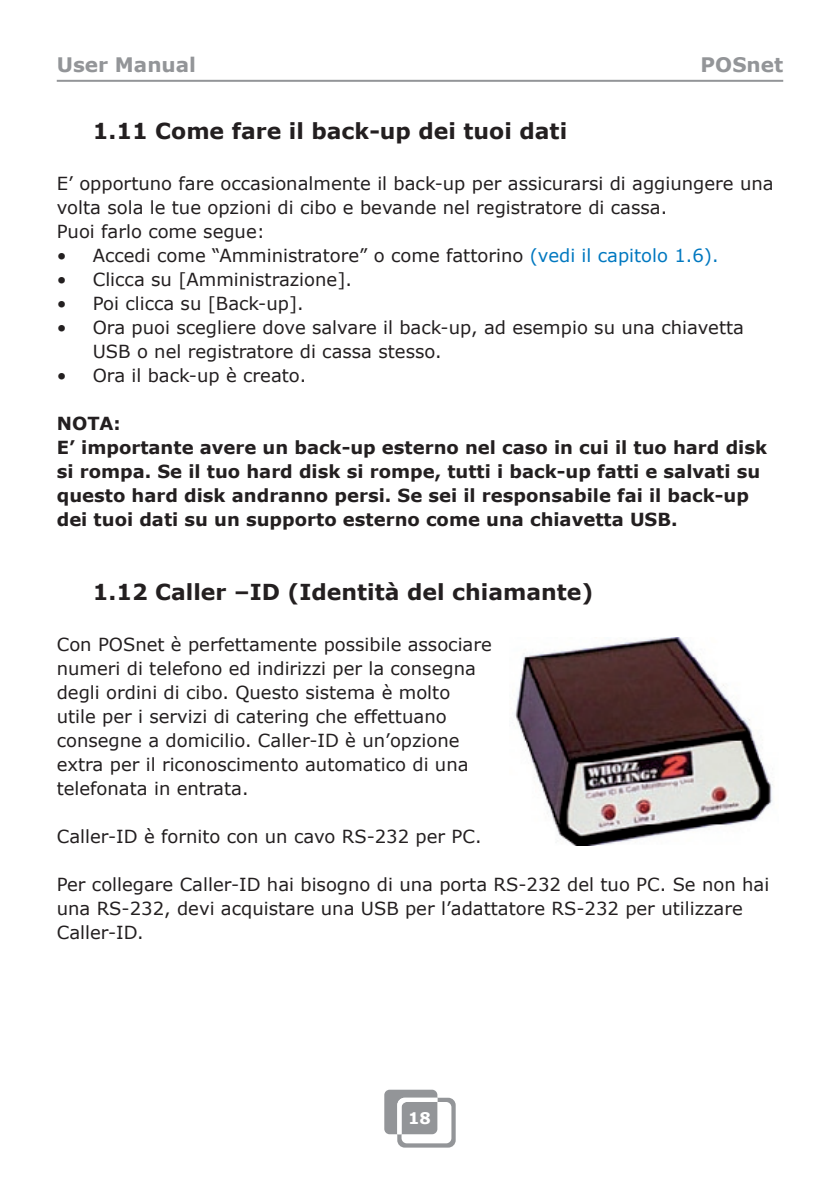
<style>
.page{position:relative;width:840px;height:1191px;background:#fff}
.page>*{position:absolute;margin:0;border:0;box-sizing:border-box;transform-origin:0 0}
.t1{font:700 22px "Verdana";color:#231f20}
.t2{font:700 20px "Verdana";color:#939598}
.t3{font:18px/24px "Verdana";color:#231f20}
.t4{font:700 18px/24px "Verdana";color:#231f20}
.t5{font:700 16px "Verdana";color:#fff}
.s1{color:#0078c0}
</style>
<div class="page">
<hr style="left:57px;top:80px;width:725px;height:2px;background:#939598">
<svg style="left:384px;top:1089px;width:71px;height:58px"></svg>
<img style="left:515px;top:637px;width:258px;height:208px">
<p class="t2" style="left:57px;top:52px;width:141px">User Manual</p>
<p class="t2" style="left:700px;top:52px;width:84px">POSnet</p>
<p class="t1" style="left:93px;top:117px;width:475px">1.11 Come fare il back-up dei tuoi dati</p>
<p class="t3" style="left:57px;top:171px;width:718px">E’ opportuno fare occasionalmente il back-up per assicurarsi di aggiungere una volta sola le tue opzioni di cibo e bevande nel registratore di cassa.<br>Puoi farlo come segue:</p>
<p class="t3" style="left:57px;top:243px;width:663px">• Accedi come “Amministratore” o come fattorino <span class="s1">(vedi il capitolo 1.6).</span></p>
<p class="t3" style="left:57px;top:267px;width:297px">• Clicca su [Amministrazione].</p>
<p class="t3" style="left:57px;top:291px;width:248px">• Poi clicca su [Back-up].</p>
<p class="t3" style="left:93px;top:315px;width:652px;text-indent:-36px">• Ora puoi scegliere dove salvare il back-up, ad esempio su una chiavetta<br>USB o nel registratore di cassa stesso.</p>
<p class="t3" style="left:57px;top:362px;width:251px">• Ora il back-up è creato.</p>
<p class="t4" style="left:57px;top:411px;width:711px">NOTA:<br>E’ importante avere un back-up esterno nel caso in cui il tuo hard disk si rompa. Se il tuo hard disk si rompe, tutti i back-up fatti e salvati su questo hard disk andranno persi. Se sei il responsabile fai il back-up dei tuoi dati su un supporto esterno come una chiavetta USB.</p>
<p class="t1" style="left:93px;top:578px;width:502px">1.12 Caller –ID (Identità del chiamante)</p>
<p class="t3" style="left:57px;top:631px;width:436px">Con POSnet è perfettamente possibile associare numeri di telefono ed indirizzi per la consegna degli ordini di cibo. Questo sistema è molto utile per i servizi di catering che effettuano consegne a domicilio. Caller-ID è un’opzione extra per il riconoscimento automatico di una telefonata in entrata.</p>
<p class="t3" style="left:57px;top:823px;width:426px">Caller-ID è fornito con un cavo RS-232 per PC.</p>
<p class="t3" style="left:57px;top:871px;width:713px">Per collegare Caller-ID hai bisogno di una porta RS-232 del tuo PC. Se non hai una RS-232, devi acquistare una USB per l’adattatore RS-232 per utilizzare<br>Caller-ID.</p>
<p class="t5" style="left:408px;top:1107px;width:24px">18</p>
</div>
